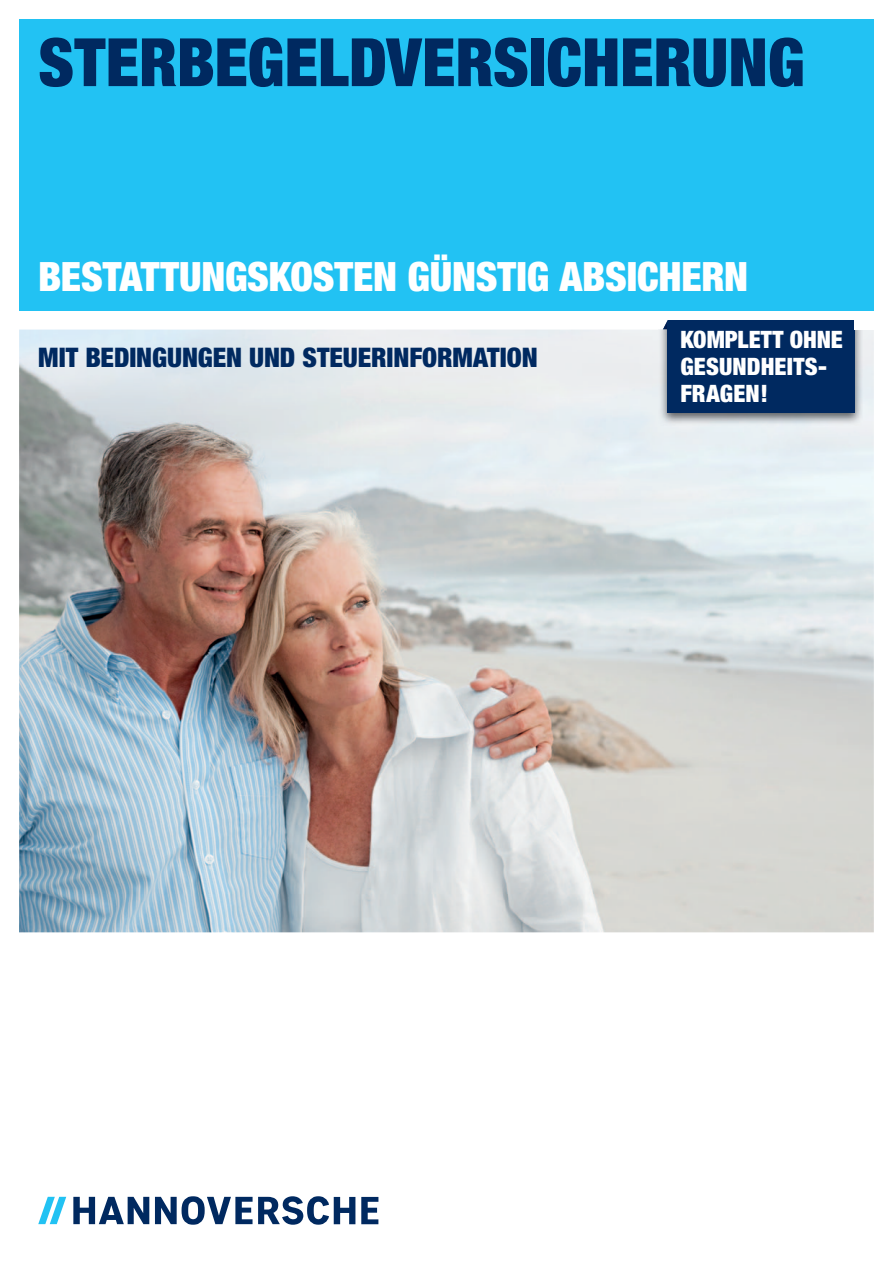
<style>
.page{position:relative;width:893px;height:1263px;background:#fff}
.page>*{position:absolute;margin:0;border:0;box-sizing:border-box;transform-origin:0 0}
.t1{font:900 condensed 66.75px "Helvetica Neue LT Std";color:#002960}
.t2{font:900 condensed 40.5px "Helvetica Neue LT Std";letter-spacing:-.005em;color:#fff}
.t3{font:900 condensed 27px "Helvetica Neue LT Std";letter-spacing:-.005em;color:#002960}
.t4{font:900 condensed 24px/27px "Helvetica Neue LT Std";letter-spacing:.005em;color:#fff}
</style>
<div class="page">
<img style="left:19px;top:330px;width:855px;height:602px">
<div style="left:19px;top:19px;width:855px;height:291px;background:#22c2f3"></div>
<img style="left:659px;top:329px;width:204px;height:96px">
<div style="left:668px;top:320px;width:187px;height:93px;background:#002960"></div>
<svg style="left:663px;top:320px;width:5px;height:9px"></svg>
<svg style="left:38px;top:1197px;width:28px;height:27px"></svg>
<svg style="left:73px;top:1196px;width:305px;height:29px"></svg>
<h1 class="t1" style="left:38px;top:21px;width:768px">STERBEGELDVERSICHERUNG</h1>
<h2 class="t2" style="left:38px;top:252px;width:711px">BESTATTUNGSKOSTEN GÜNSTIG ABSICHERN</h2>
<p class="t3" style="left:38px;top:341px;width:501px">MIT BEDINGUNGEN UND STEUERINFORMATION</p>
<p class="t4" style="left:680px;top:325px;width:164px">KOMPLETT OHNE<br>GESUNDHEITS-<br>FRAGEN!</p>
</div>
